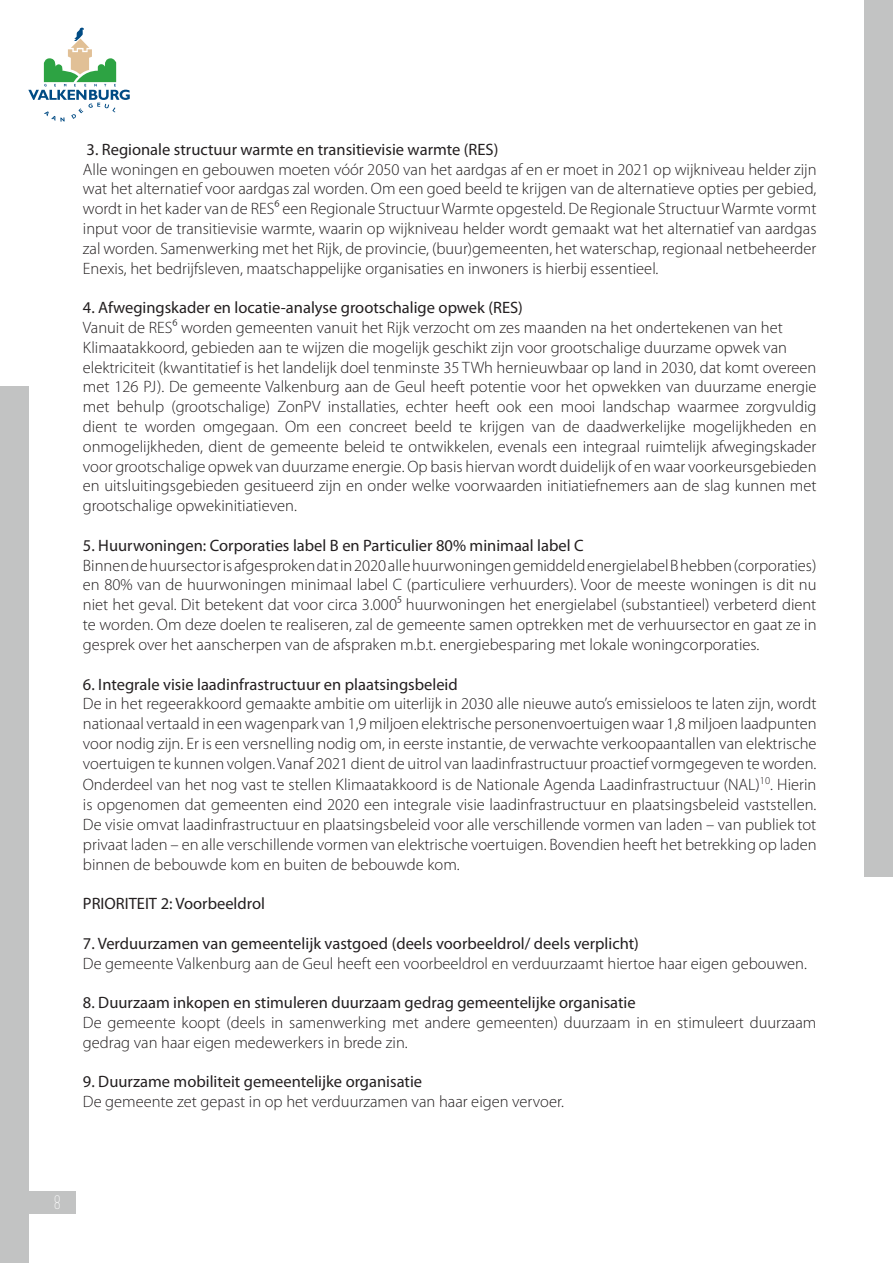
<style>
.page{position:relative;width:893px;height:1263px;background:#fff}
.page>*{position:absolute;margin:0;border:0;box-sizing:border-box;transform-origin:0 0}
.t1{font:300 19.5px "Canter";color:#fff}
.t2{font:300 16.5px/19.8px "Myriad Pro";color:#231f20;text-align:justify}
.t3{font:16.5px "Myriad Pro";color:#231f20}
</style>
<div class="page">
<div style="left:0;top:387px;width:28px;height:876px;background:#c2c3c3"></div>
<div style="left:865px;top:0;width:28px;height:876px;background:#c2c3c3"></div>
<div style="left:28px;top:1191px;width:48px;height:23px;background:#c2c3c3"></div>
<svg style="left:28px;top:28px;width:102px;height:1149px"></svg>
<p class="t3" style="left:87px;top:139px;width:413px">3. Regionale structuur warmte en transitievisie warmte (RES)</p>
<p class="t2" style="left:83px;top:159px;width:735px">Alle woningen en gebouwen moeten vóór 2050 van het aardgas af en er moet in 2021 op wijkniveau helder zijn wat het alternatief voor aardgas zal worden. Om een goed beeld te krijgen van de alternatieve opties per gebied, wordt in het kader van de RES⁶ een Regionale Structuur Warmte opgesteld. De Regionale Structuur Warmte vormt input voor de transitievisie warmte, waarin op wijkniveau helder wordt gemaakt wat het alternatief van aardgas zal worden. Samenwerking met het Rijk, de provincie, (buur)gemeenten, het waterschap, regionaal netbeheerder Enexis, het bedrijfsleven, maatschappelijke organisaties en inwoners is hierbij essentieel.</p>
<p class="t3" style="left:83px;top:298px;width:442px">4. Afwegingskader en locatie-analyse grootschalige opwek (RES)</p>
<p class="t2" style="left:83px;top:318px;width:701px">Vanuit de RES⁶ worden gemeenten vanuit het Rijk verzocht om zes maanden na het ondertekenen van het</p>
<p class="t2" style="left:83px;top:338px;width:706px">Klimaatakkoord, gebieden aan te wijzen die mogelijk geschikt zijn voor grootschalige duurzame opwek van</p>
<p class="t2" style="left:83px;top:357px;width:735px">elektriciteit (kwantitatief is het landelijk doel tenminste 35 TWh hernieuwbaar op land in 2030, dat komt overeen met 126 PJ). De gemeente Valkenburg aan de Geul heeft potentie voor het opwekken van duurzame energie met behulp (grootschalige) ZonPV installaties, echter heeft ook een mooi landschap waarmee zorgvuldig dient te worden omgegaan. Om een concreet beeld te krijgen van de daadwerkelijke mogelijkheden en onmogelijkheden, dient de gemeente beleid te ontwikkelen, evenals een integraal ruimtelijk afwegingskader voor grootschalige opwek van duurzame energie. Op basis hiervan wordt duidelijk of en waar voorkeursgebieden en uitsluitingsgebieden gesitueerd zijn en onder welke voorwaarden initiatiefnemers aan de slag kunnen met grootschalige opwekinitiatieven.</p>
<p class="t3" style="left:83px;top:535px;width:502px">5. Huurwoningen: Corporaties label B en Particulier 80% minimaal label C</p>
<p class="t2" style="left:83px;top:555px;width:735px">Binnen de huursector is afgesproken dat in 2020 alle huurwoningen gemiddeld energielabel B hebben (corporaties) en 80% van de huurwoningen minimaal label C (particuliere verhuurders). Voor de meeste woningen is dit nu niet het geval. Dit betekent dat voor circa 3.000⁵ huurwoningen het energielabel (substantieel) verbeterd dient te worden. Om deze doelen te realiseren, zal de gemeente samen optrekken met de verhuursector en gaat ze in gesprek over het aanscherpen van de afspraken m.b.t. energiebesparing met lokale woningcorporaties.</p>
<p class="t3" style="left:83px;top:674px;width:376px">6. Integrale visie laadinfrastructuur en plaatsingsbeleid</p>
<p class="t2" style="left:83px;top:694px;width:735px">De in het regeerakkoord gemaakte ambitie om uiterlijk in 2030 alle nieuwe auto’s emissieloos te laten zijn, wordt nationaal vertaald in een wagenpark van 1,9 miljoen elektrische personenvoertuigen waar 1,8 miljoen laadpunten voor nodig zijn. Er is een versnelling nodig om, in eerste instantie, de verwachte verkoopaantallen van elektrische voertuigen te kunnen volgen. Vanaf 2021 dient de uitrol van laadinfrastructuur proactief vormgegeven te worden.</p>
<p class="t2" style="left:83px;top:775px;width:735px">Onderdeel van het nog vast te stellen Klimaatakkoord is de Nationale Agenda Laadinfrastructuur (NAL)<sup>10</sup>. Hierin is opgenomen dat gemeenten eind 2020 een integrale visie laadinfrastructuur en plaatsingsbeleid vaststellen.<br>De visie omvat laadinfrastructuur en plaatsingsbeleid voor alle verschillende vormen van laden – van publiek tot privaat laden – en alle verschillende vormen van elektrische voertuigen. Bovendien heeft het betrekking op laden binnen de bebouwde kom en buiten de bebouwde kom.</p>
<p class="t3" style="left:83px;top:893px;width:184px">PRIORITEIT 2: Voorbeeldrol</p>
<p class="t3" style="left:83px;top:933px;width:558px">7. Verduurzamen van gemeentelijk vastgoed (deels voorbeeldrol/ deels verplicht)</p>
<p class="t2" style="left:83px;top:953px;width:725px">De gemeente Valkenburg aan de Geul heeft een voorbeeldrol en verduurzaamt hiertoe haar eigen gebouwen.</p>
<p class="t3" style="left:83px;top:992px;width:554px">8. Duurzaam inkopen en stimuleren duurzaam gedrag gemeentelijke organisatie</p>
<p class="t2" style="left:83px;top:1013px;width:735px">De gemeente koopt (deels in samenwerking met andere gemeenten) duurzaam in en stimuleert duurzaam gedrag van haar eigen medewerkers in brede zin.</p>
<p class="t3" style="left:83px;top:1072px;width:341px">9. Duurzame mobiliteit gemeentelijke organisatie</p>
<p class="t2" style="left:83px;top:1092px;width:483px">De gemeente zet gepast in op het verduurzamen van haar eigen vervoer.</p>
<p class="t1" style="left:54px;top:1193px;width:8px">8</p>
</div>
